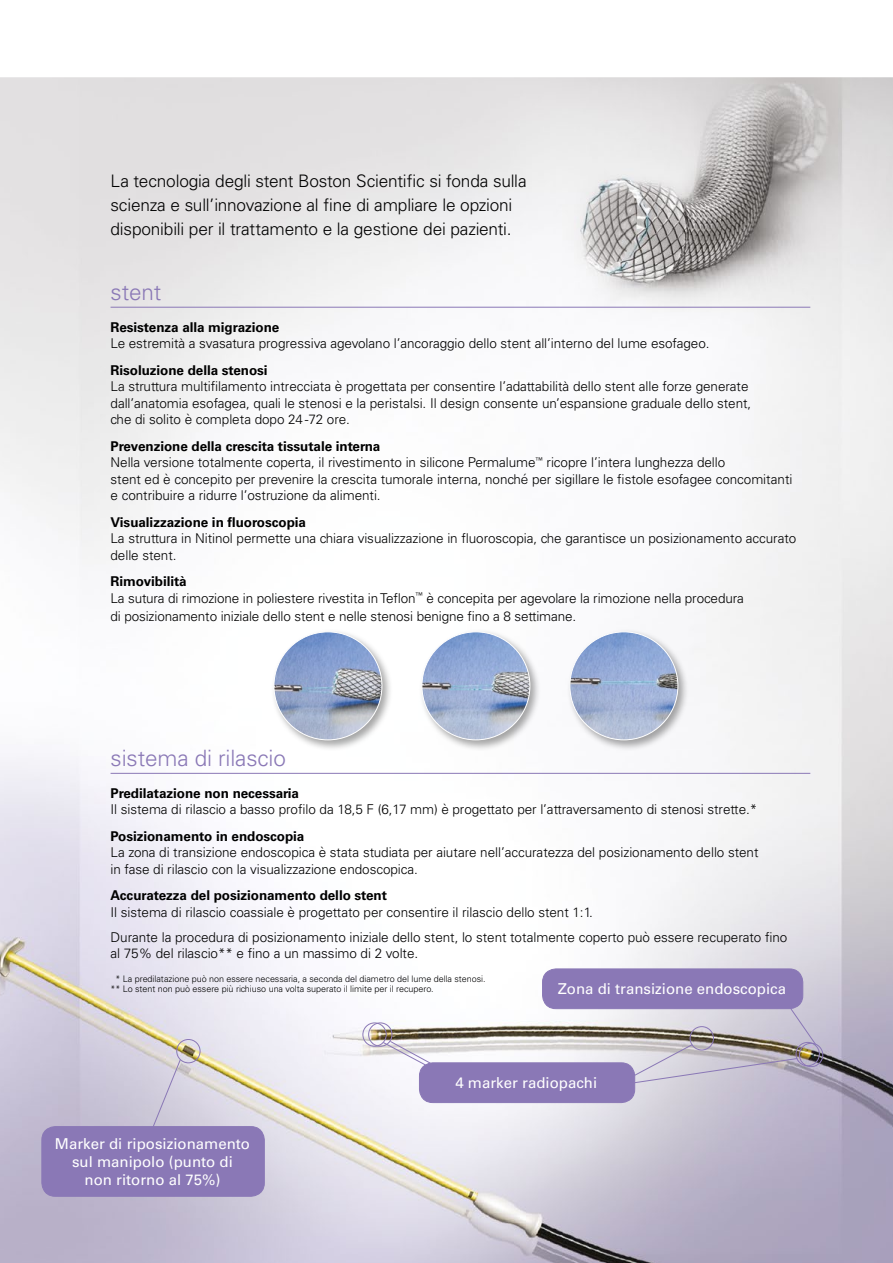
<style>
.page{position:relative;width:893px;height:1263px;background:#fff}
.page>*{position:absolute;margin:0;border:0;box-sizing:border-box;transform-origin:0 0}
.t1{font:300 22.5px "Univers CE";letter-spacing:-.005em;color:#8a78b6}
.t2{font:300 17.25px/24px "Univers CE";letter-spacing:-.015em;color:#000}
.t3{font:15px/18px "Univers";color:#fff;text-align:center}
.t4{font:300 13.5px/16.5px "Univers CE";letter-spacing:-.005em;color:#000}
.t5{font:700 13.5px "Univers CE";letter-spacing:-.005em;color:#000}
.t6{font:300 9px/10.5px "Univers CE";letter-spacing:-.005em;color:#000}
.s1{font-weight:700}
</style>
<div class="page">
<img style="left:0;top:135px;width:893px;height:1128px">
<svg style="left:0;top:77px;width:893px;height:58px;fill:#e1dfe0"></svg>
<hr style="left:111px;top:307px;width:699px;height:1px;background:#8a78b6">
<hr style="left:111px;top:773px;width:699px;height:1px;background:#8a78b6">
<div style="left:42px;top:1126px;width:222px;height:70px;background:#8a78b6;border-radius:14px"></div>
<div style="left:41px;top:1126px;width:224px;height:71px;border:1px solid #8a78b6;border-radius:14px"></div>
<div style="left:543px;top:969px;width:260px;height:40px;background:#8a78b6;border-radius:14px"></div>
<div style="left:542px;top:968px;width:261px;height:41px;border:1px solid #8a78b6;border-radius:14px"></div>
<div style="left:419px;top:1063px;width:216px;height:39px;background:#8a78b6;border-radius:14px"></div>
<div style="left:419px;top:1062px;width:216px;height:41px;border:1px solid #8a78b6;border-radius:14px"></div>
<div style="left:362px;top:1022px;width:25px;height:25px;border:1px solid #8a78b6;border-radius:50%"></div>
<div style="left:368px;top:1022px;width:24px;height:25px;border:1px solid #8a78b6;border-radius:50%"></div>
<div style="left:796px;top:1042px;width:24px;height:24px;border:1px solid #8a78b6;border-radius:50%"></div>
<div style="left:799px;top:1043px;width:24px;height:24px;border:1px solid #8a78b6;border-radius:50%"></div>
<svg style="left:382px;top:1040px;width:49px;height:26px"></svg>
<div style="left:176px;top:1039px;width:24px;height:24px;border:1px solid #8a78b6;border-radius:50%"></div>
<svg style="left:633px;top:1007px;width:184px;height:76px"></svg>
<div style="left:271px;top:629px;width:123px;height:123px;background:#000;opacity:.35"></div>
<img style="left:274px;top:632px;width:108px;height:108px;border-radius:54px">
<div style="left:419px;top:629px;width:123px;height:123px;background:#000;opacity:.35"></div>
<img style="left:422px;top:632px;width:108px;height:108px;border-radius:54px">
<div style="left:567px;top:629px;width:123px;height:123px;background:#000;opacity:.35"></div>
<img style="left:570px;top:632px;width:108px;height:108px;border-radius:54px">
<svg style="left:152px;top:1059px;width:29px;height:69px"></svg>
<p class="t2" style="left:111px;top:169px;width:418px">La tecnologia degli stent Boston Scientific si fonda sulla scienza e sull’innovazione al fine di ampliare le opzioni disponibili per il trattamento e la gestione dei pazienti.</p>
<h1 class="t1" style="left:111px;top:279px;width:52px">stent</h1>
<p class="t5" style="left:111px;top:319px;width:170px">Resistenza alla migrazione</p>
<p class="t4" style="left:111px;top:335px;width:600px">Le estremità a svasatura progressiva agevolano l’ancoraggio dello stent all’interno del lume esofageo.</p>
<p class="t5" style="left:111px;top:362px;width:159px">Risoluzione della stenosi</p>
<p class="t4" style="left:111px;top:378px;width:642px">La struttura multifilamento intrecciata è progettata per consentire l’adattabilità dello stent alle forze generate dall’anatomia esofagea, quali le stenosi e la peristalsi. Il design consente un’espansione graduale dello stent, che di solito è completa dopo 24-72 ore.</p>
<p class="t4" style="left:111px;top:438px;width:683px"><span class="s1">Prevenzione della crescita tissutale interna<br></span>Nella versione totalmente coperta, il rivestimento in silicone Permalume<sup>™</sup> ricopre l’intera lunghezza dello<br>stent ed è concepito per prevenire la crescita tumorale interna, nonché per sigillare le fistole esofagee concomitanti e contribuire a ridurre l’ostruzione da alimenti.</p>
<p class="t5" style="left:111px;top:514px;width:197px">Visualizzazione in fluoroscopia</p>
<p class="t4" style="left:111px;top:530px;width:687px">La struttura in Nitinol permette una chiara visualizzazione in fluoroscopia, che garantisce un posizionamento accurato delle stent.</p>
<p class="t4" style="left:111px;top:573px;width:635px"><span class="s1">Rimovibilità<br></span>La sutura di rimozione in poliestere rivestita in Teflon<sup>™</sup> è concepita per agevolare la rimozione nella procedura</p>
<p class="t4" style="left:111px;top:608px;width:467px">di posizionamento iniziale dello stent e nelle stenosi benigne fino a 8 settimane.</p>
<h1 class="t1" style="left:111px;top:745px;width:177px">sistema di rilascio</h1>
<p class="t5" style="left:111px;top:785px;width:190px">Predilatazione non necessaria</p>
<p class="t4" style="left:111px;top:801px;width:648px">Il sistema di rilascio a basso profilo da 18,5 F (6,17 mm) è progettato per l’attraversamento di stenosi strette.*</p>
<p class="t5" style="left:111px;top:828px;width:195px">Posizionamento in endoscopia</p>
<p class="t4" style="left:111px;top:844px;width:649px">La zona di transizione endoscopica è stata studiata per aiutare nell’accuratezza del posizionamento dello stent in fase di rilascio con la visualizzazione endoscopica.</p>
<p class="t5" style="left:111px;top:887px;width:278px">Accuratezza del posizionamento dello stent</p>
<p class="t4" style="left:111px;top:900px;width:678px;line-height:25px">Il sistema di rilascio coassiale è progettato per consentire il rilascio dello stent 1:1.<br>Durante la procedura di posizionamento iniziale dello stent, lo stent totalmente coperto può essere recuperato fino</p>
<p class="t4" style="left:111px;top:945px;width:309px">al 75% del rilascio** e fino a un massimo di 2 volte.</p>
<p class="t6" style="left:111px;top:973px;width:377px;text-indent:5px">* La predilatazione può non essere necessaria, a seconda del diametro del lume della stenosi. ** Lo stent non può essere più richiuso una volta superato il limite per il recupero.</p>
<p class="t3" style="left:558px;top:980px;width:230px">Zona di transizione endoscopica</p>
<p class="t3" style="left:55px;top:1135px;width:197px">Marker di riposizionamento sul manipolo (punto di<br>non ritorno al 75%)</p>
<p class="t3" style="left:455px;top:1074px;width:143px">4 marker radiopachi</p>
</div>
